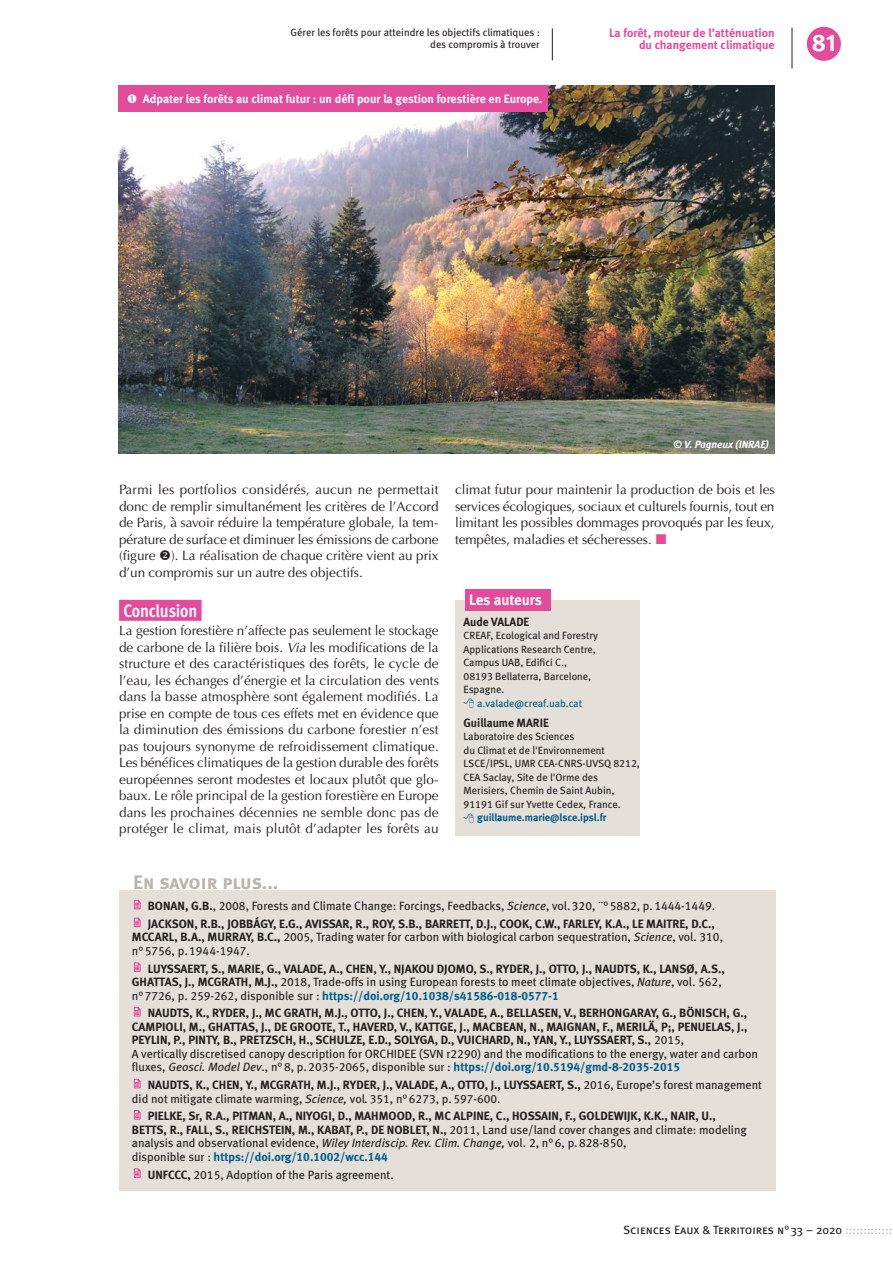
<style>
.page{position:relative;width:893px;height:1263px;background:#fff}
.page>*{position:absolute;margin:0;border:0;box-sizing:border-box;transform-origin:0 0}
.t1{font:24px "Meta Bold Caps Expert";color:#fff}
.t2{font:19.5px "Meta Bold LF Caps";letter-spacing:-.015em;color:#bcb4ab}
.t3{font:700 18px "Meta Cond OT";letter-spacing:-.015em;color:#fff}
.contact-picto{font:15px "Meta Bold LF";color:#fff}
.t4{font:13.5px/16.5px "Optima";letter-spacing:-.005em;color:#231f20;text-align:justify}
.Hors_texte{font:12px/13.5px "Meta Bold LF";color:#231f20}
.Hors_texte-2{font:12px/13.5px "Meta Book LF";color:#231f20}
.légende{font:12px "Meta Bold LF";color:#fff}
.t5{font:700 12px/12px "Meta";color:#e34b9b;text-align:right}
.t6{font:12px "Meta Book Caps";letter-spacing:-.005em;color:#231f20}
.contacts{font:12px "Meta Bold LF";color:#231f20}
.contacts-2{font:10.5px/13.5px "Meta Book LF";color:#231f20}
.roulette_article{font:10.5px/12px "Meta Book LF";color:#231f20;text-align:right}
.contacts-3{font:10.5px "Meta Bold LF";color:#005c8a}
.contacts-4{font:10.5px "Meta Book LF";letter-spacing:-.005em;color:#005c8a}
.crédit_photo{font:italic 10.5px "Meta Bold LF";color:#fff}
.s1{font-style:italic}
.s2{font-family:"Meta Bold LF"}
.s3{font-family:"Meta Book LF"}
.s4{font-family:"Meta Book LF";font-style:italic}
.s5{color:#005c8a}
.s6{color:#bcbdc0}
</style>
<div class="page">
<hr style="left:552px;top:28px;width:1px;height:32px;background:#231f20">
<div style="left:119px;top:600px;width:83px;height:21px;background:#e34b9b"></div>
<div style="left:455px;top:600px;width:185px;height:235px;background:#e4e0d9"></div>
<div style="left:465px;top:589px;width:85px;height:22px;background:#e34b9b"></div>
<div style="left:119px;top:890px;width:656px;height:301px;background:#e4e0d9"></div>
<svg style="left:134px;top:899px;width:7px;height:10px"></svg>
<svg style="left:134px;top:917px;width:7px;height:10px"></svg>
<svg style="left:134px;top:962px;width:7px;height:10px"></svg>
<svg style="left:134px;top:1007px;width:7px;height:9px"></svg>
<svg style="left:134px;top:1078px;width:7px;height:10px"></svg>
<svg style="left:134px;top:1110px;width:7px;height:9px"></svg>
<svg style="left:134px;top:1168px;width:7px;height:10px"></svg>
<img style="left:118px;top:85px;width:657px;height:368px">
<div style="left:118px;top:85px;width:429px;height:26px;background:#e34b9b"></div>
<div style="left:807px;top:27px;width:34px;height:34px;background:#e34b9b;border-radius:50%"></div>
<hr style="left:792px;top:28px;width:1px;height:40px;background:#231f20">
<p class="roulette_article" style="left:291px;top:26px;width:251px">Gérer les forêts pour atteindre les objectifs climatiques : des compromis à trouver</p>
<p class="légende" style="left:127px;top:92px;width:417px">◆ Adpater les forêts au climat futur : un défi pour la gestion forestière en Europe.</p>
<p class="t5" style="left:609px;top:27px;width:167px">La forêt, moteur de l’atténuation du changement climatique</p>
<h1 class="t1" style="left:812px;top:28px;width:26px">81</h1>
<p class="crédit_photo" style="left:673px;top:438px;width:97px">© V. Pagneux (INRAE)</p>
<p class="t4" style="left:119px;top:482px;width:321px">Parmi les portfolios considérés, aucun ne permettait donc de remplir simultanément les critères de l’Accord de Paris, à savoir réduire la température globale, la tem&shy;pérature de surface et diminuer les émissions de carbone (figure ❖). La réalisation de chaque critère vient au prix d’un compromis sur un autre des objectifs.</p>
<h1 class="t3" style="left:123px;top:599px;width:75px">Conclusion</h1>
<p class="t4" style="left:119px;top:623px;width:321px">La gestion forestière n’affecte pas seulement le stockage de carbone de la filière bois. <span class="s1">Via</span> les modifications de la structure et des caractéristiques des forêts, le cycle de l’eau, les échanges d’énergie et la circulation des vents dans la basse atmosphère sont également modifiés. La prise en compte de tous ces effets met en évidence que la diminution des émissions du carbone forestier n’est pas toujours synonyme de refroidissement climatique.<br>Les bénéfices climatiques de la gestion durable des forêts européennes seront modestes et locaux plutôt que glo&shy;baux. Le rôle principal de la gestion forestière en Europe dans les prochaines décennies ne semble donc pas de protéger le climat, mais plutôt d’adapter les forêts au</p>
<p class="t2" style="left:133px;top:870px;width:146px">En savoir plus...</p>
<p class="t4" style="left:455px;top:482px;width:321px">climat futur pour maintenir la production de bois et les services écologiques, sociaux et culturels fournis, tout en limitant les possibles dommages provoqués par les feux, tempêtes, maladies et sécheresses.</p>
<p class="contact-picto" style="left:469px;top:590px;width:75px">Les auteurs</p>
<p class="contacts" style="left:463px;top:615px;width:67px">Aude VALADE</p>
<p class="contacts-2" style="left:463px;top:629px;width:136px">CREAF, Ecological and Forestry<br>Applications Research Centre,<br>Campus UAB, Edifici C.,<br>08193 Bellaterra, Barcelone,<br>Espagne.</p>
<p class="contacts-4" style="left:477px;top:697px;width:106px">a.valade@creaf.uab.cat</p>
<p class="contacts" style="left:463px;top:715px;width:87px">Guillaume MARIE</p>
<p class="contacts-2" style="left:463px;top:730px;width:143px">Laboratoire des Sciences<br>du Climat et de l'Environnement</p>
<p class="contacts-2" style="left:463px;top:757px;width:178px">LSCE/IPSL, UMR CEA-CNRS-UVSQ 8212,</p>
<p class="contacts-2" style="left:463px;top:770px;width:159px">CEA Saclay, Site de l'Orme des<br>Merisiers, Chemin de Saint Aubin,<br>91191 Gif sur Yvette Cedex, France.</p>
<p class="contacts-3" style="left:477px;top:811px;width:131px">guillaume.marie@lsce.ipsl.fr</p>
<p class="Hors_texte-2" style="left:148px;top:899px;width:569px"><span class="s2">BONAN, G.B.</span>, 2008, Forests and Climate Change: Forcings, Feedbacks, <span class="s1">Science</span>, vol.320, ¨°5882, p.1444-1449.</p>
<p class="Hors_texte" style="left:132px;top:917px;width:593px;text-indent:16px">JACKSON, R.B., JOBBÁGY, E.G., AVISSAR, R., ROY, S.B., BARRETT, D.J., COOK, C.W., FARLEY, K.A., LE MAITRE, D.C.,<br>MCCARL, B.A., MURRAY, B.C., <span class="s3">2005, Trading water for carbon with biological carbon sequestration,</span> <span class="s4">Science</span><span class="s3">, vol. 310, n°5756, p.1944-1947.</span></p>
<p class="Hors_texte" style="left:132px;top:961px;width:594px;text-indent:16px">LUYSSAERT, S., MARIE, G., VALADE, A., CHEN, Y., NJAKOU DJOMO, S., RYDER, J., OTTO, J., NAUDTS, K., LANSØ, A.S.,<br>GHATTAS, J., MCGRATH, M.J., <span class="s3">2018, Trade-offs in using European forests to meet climate objectives,</span> <span class="s4">Nature</span><span class="s3">, vol. 562, n°7726, p. 259-262, disponible sur :</span> <span class="s5">https://doi.org/10.1038/s41586-018-0577-1</span></p>
<p class="Hors_texte" style="left:132px;top:1006px;width:628px;text-indent:16px">NAUDTS, K., RYDER, J., MC GRATH, M.J., OTTO, J., CHEN, Y., VALADE, A., BELLASEN, V., BERHONGARAY, G., BÖNISCH, G., CAMPIOLI, M., GHATTAS, J., DE GROOTE, T., HAVERD, V., KATTGE, J., MACBEAN, N., MAIGNAN, F., MERILÄ, P;, PENUELAS, J., PEYLIN, P., PINTY, B., PRETZSCH, H., SCHULZE, E.D., SOLYGA, D., VUICHARD, N., YAN, Y., LUYSSAERT, S., <span class="s3">2015,<br>A vertically discretised canopy description for ORCHIDEE (SVN r2290) and the modifications to the energy, water and carbon fluxes,</span> <span class="s4">Geosci. Model Dev</span><span class="s3">., n°8, p.2035-2065, disponible sur :</span> <span class="s5">https://doi.org/10.5194/gmd-8-2035-2015</span></p>
<p class="Hors_texte-2" style="left:132px;top:1078px;width:632px;text-indent:16px"><span class="s2">NAUDTS, K., CHEN, Y., MCGRATH, M.J., RYDER, J., VALADE, A., OTTO, J., LUYSSAERT, S.,</span> 2016, Europe’s forest management did not mitigate climate warming, <span class="s1">Science,</span> vol<span class="s1">.</span>351, n°6273, p.597-600.</p>
<p class="Hors_texte" style="left:132px;top:1109px;width:617px;text-indent:16px">PIELKE, Sr, R.A., PITMAN, A., NIYOGI, D., MAHMOOD, R., MC ALPINE, C., HOSSAIN, F., GOLDEWIJK, K.K., NAIR, U., BETTS, R., FALL, S., REICHSTEIN, M., KABAT, P., DE NOBLET, N., <span class="s3">2011, Land use/land cover changes and climate: modeling analysis and observational evidence,</span> <span class="s4">Wiley Interdiscip. Rev. Clim. Change,</span> <span class="s3">vol. 2, n°6, p.828-850,<br>disponible sur :</span> <span class="s5">https://doi.org/10.1002/wcc.144</span></p>
<p class="Hors_texte-2" style="left:148px;top:1167px;width:248px"><span class="s2">UNFCCC,</span> 2015, Adoption of the Paris agreement.</p>
<p class="t6" style="left:623px;top:1223px;width:271px">Sciences Eaux &amp; Territoires n°33 – 2020 <span class="s6">:::::::::::::</span></p>
</div>
